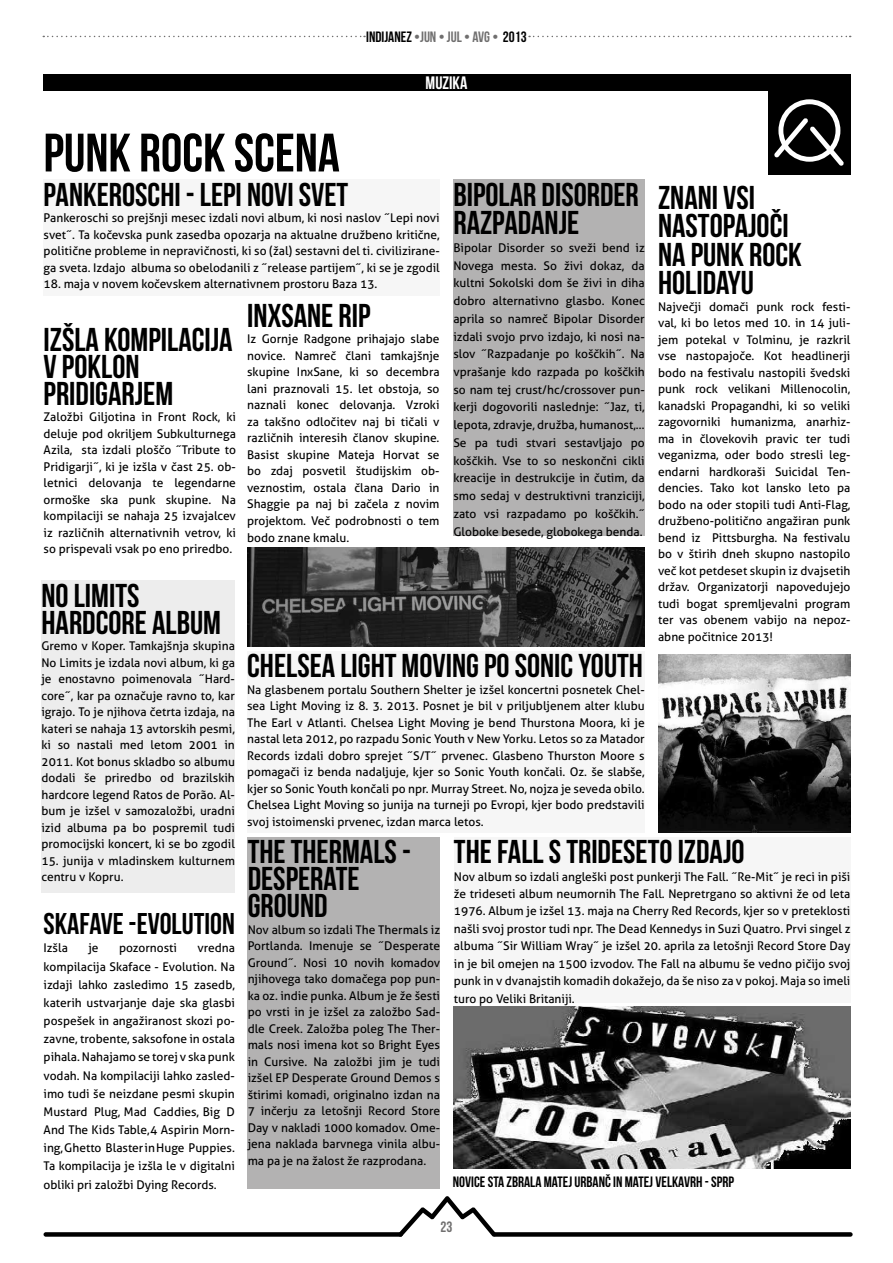
<style>
.page{position:relative;width:893px;height:1263px;background:#fff}
.page>*{position:absolute;margin:0;border:0;box-sizing:border-box;transform-origin:0 0}
.t1{font:54px "Bebas Neue";color:#000}
.t2{font:33px/27px "Bebas Neue";color:#000}
.t3{font:30px "Bebas Neue";color:#000}
.t4{font:18px "Bebas Neue";color:#fff}
.t5{font:15px "Bebas Neue";color:#000}
.t6{font:15px "Bebas Neue";color:#706f6f}
.t7{font:12px/16.5px "Aller";color:#000;text-align:justify}
.s1{color:#706f6f}
</style>
<div class="page">
<svg style="left:43px;top:36px;width:322px;height:1px"></svg>
<svg style="left:529px;top:36px;width:322px;height:1px"></svg>
<svg style="left:400px;top:1196px;width:95px;height:41px"></svg>
<div style="left:44px;top:1232px;width:359px;height:5px;background:#000;border-radius:2px"></div>
<div style="left:493px;top:1232px;width:360px;height:5px;background:#000;border-radius:2px"></div>
<div style="left:43px;top:74px;width:807px;height:17px;background:#000"></div>
<div style="left:767px;top:91px;width:83px;height:83px;background:#000"></div>
<svg style="left:774px;top:99px;width:70px;height:67px"></svg>
<img style="left:454px;top:1006px;width:396px;height:162px">
<div style="left:41px;top:580px;width:194px;height:312px;background:#ededed"></div>
<div style="left:453px;top:179px;width:192px;height:357px;background:#b3b2b2"></div>
<div style="left:248px;top:837px;width:192px;height:351px;background:#b3b2b2"></div>
<div style="left:44px;top:179px;width:396px;height:117px;background:#f6f6f6"></div>
<div style="left:454px;top:837px;width:396px;height:165px;background:#f6f6f6"></div>
<div style="left:247px;top:651px;width:398px;height:181px;background:#f6f6f6"></div>
<img style="left:247px;top:547px;width:398px;height:99px">
<img style="left:658px;top:655px;width:192px;height:177px">
<p class="t5" style="left:366px;top:29px;width:162px">INDIJANEZ <span class="s1">•JUN • JUL • AVG •</span> 2013</p>
<h1 class="t1" style="left:44px;top:123px;width:298px">PUNK ROCK SCENA</h1>
<h3 class="t4" style="left:426px;top:73px;width:43px">MUZIKA</h3>
<h2 class="t2" style="left:44px;top:181px;width:306px">PANKEROSCHI - LEPI NOVI SVET</h2>
<p class="t7" style="left:44px;top:210px;width:398px">Pankeroschi so prejšnji mesec izdali novi album, ki nosi naslov ˝Lepi novi svet˝. Ta kočevska punk zasedba opozarja na aktualne družbeno kritične, politične probleme in nepravičnosti, ki so (žal) sestavni del ti. civilizirane&shy;ga sveta. Izdajo albuma so obelodanili z ˝release partijem˝, ki se je zgodil</p>
<p class="t7" style="left:44px;top:276px;width:335px">18. maja v novem kočevskem alternativnem prostoru Baza 13.</p>
<h2 class="t2" style="left:453px;top:180px;width:187px;line-height:28.2px">BIPOLAR DISORDER<br>RAZPADANJE</h2>
<p class="t7" style="left:453px;top:239px;width:193px;line-height:17.7px">Bipolar Disorder so sveži bend iz Novega mesta. So živi dokaz, da kultni Sokolski dom še živi in diha dobro alternativno glasbo. Konec aprila so namreč Bipolar Disorder izdali svojo prvo izdajo, ki nosi na&shy;slov ˝Razpadanje po koščkih˝. Na vprašanje kdo razpada po koščkih so nam tej crust/hc/crossover pun&shy;kerji dogovorili naslednje: ˝Jaz, ti, lepota, zdravje, družba, humanost,… Se pa tudi stvari sestavljajo po koščkih. Vse to so neskončni cikli kreacije in destrukcije in čutim, da smo sedaj v destruktivni tranziciji, zato vsi razpadamo po koščkih.˝ Globoke besede, globokega benda.</p>
<h2 class="t2" style="left:658px;top:183px;width:145px;line-height:28.5px">ZNANI VSI<br>NASTOPAJOČI<br>NA PUNK ROCK<br>HOLIDAYU</h2>
<p class="t7" style="left:658px;top:298px;width:194px">Največji domači punk rock festi&shy;val, ki bo letos med 10. in 14 juli&shy;jem potekal v Tolminu, je razkril vse nastopajoče. Kot headlinerji bodo na festivalu nastopili švedski punk rock velikani Millenocolin, kanadski Propagandhi, ki so veliki zagovorniki humanizma, anarhiz&shy;ma in človekovih pravic ter tudi veganizma, oder bodo stresli leg&shy;endarni hardkoraši Suicidal Ten&shy;dencies. Tako kot lansko leto pa bodo na oder stopili tudi Anti-Flag, družbeno-politično angažiran punk bend iz Pittsburgha. Na festivalu bo v štirih dneh skupno nastopilo več kot petdeset skupin iz dvajsetih držav. Organizatorji napovedujejo tudi bogat spremljevalni program ter vas obenem vabijo na nepoz&shy;abne počitnice 2013!</p>
<h2 class="t2" style="left:247px;top:302px;width:125px">INXSANE RIP</h2>
<p class="t7" style="left:247px;top:331px;width:194px">Iz Gornje Radgone prihajajo slabe novice. Namreč člani tamkajšnje skupine InxSane, ki so decembra lani praznovali 15. let obstoja, so naznali konec delovanja. Vzroki za takšno odločitev naj bi tičali v različnih interesih članov skupine.<br>Basist skupine Mateja Horvat se bo zdaj posvetil študijskim ob&shy;veznostim, ostala člana Dario in Shaggie pa naj bi začela z novim projektom. Več podrobnosti o tem bodo znane kmalu.</p>
<h2 class="t2" style="left:44px;top:325px;width:191px">IZŠLA KOMPILACIJA<br>V POKLON<br>PRIDIGARJEM</h2>
<p class="t7" style="left:44px;top:409px;width:194px">Založbi Giljotina in Front Rock, ki deluje pod okriljem Subkulturnega Azila, sta izdali ploščo ˝Tribute to Pridigarji˝, ki je izšla v čast 25. ob&shy;letnici delovanja te legendarne ormoške ska punk skupine. Na kompilaciji se nahaja 25 izvajalcev iz različnih alternativnih vetrov, ki so prispevali vsak po eno priredbo.</p>
<h2 class="t2" style="left:41px;top:581px;width:181px">NO LIMITS<br>HARDCORE ALBUM</h2>
<p class="t7" style="left:41px;top:637px;width:195px">Gremo v Koper. Tamkajšnja skupina No Limits je izdala novi album, ki ga je enostavno poimenovala ˝Hard&shy;core˝, kar pa označuje ravno to, kar igrajo. To je njihova četrta izdaja, na kateri se nahaja 13 avtorskih pesmi, ki so nastali med letom 2001 in 2011. Kot bonus skladbo so albumu dodali še priredbo od brazilskih hardcore legend Ratos de Porão. Al&shy;bum je izšel v samozaložbi, uradni izid albuma pa bo pospremil tudi promocijski koncert, ki se bo zgodil</p>
<p class="t7" style="left:41px;top:852px;width:195px">15. junija v mladinskem kulturnem centru v Kopru.</p>
<h2 class="t2" style="left:247px;top:652px;width:397px">CHELSEA LIGHT MOVING PO SONIC YOUTH</h2>
<p class="t7" style="left:247px;top:681px;width:399px">Na glasbenem portalu Southern Shelter je izšel koncertni posnetek Chel&shy;sea Light Moving iz 8. 3. 2013. Posnet je bil v priljubljenem alter klubu The Earl v Atlanti. Chelsea Light Moving je bend Thurstona Moora, ki je nastal leta 2012, po razpadu Sonic Youth v New Yorku. Letos so za Matador Records izdali dobro sprejet ˝S/T˝ prvenec. Glasbeno Thurston Moore s pomagači iz benda nadaljuje, kjer so Sonic Youth končali. Oz. še slabše, kjer so Sonic Youth končali po npr. Murray Street. No, nojza je seveda obilo.<br>Chelsea Light Moving so junija na turneji po Evropi, kjer bodo predstavili svoj istoimenski prvenec, izdan marca letos.</p>
<h2 class="t2" style="left:248px;top:838px;width:165px">THE THERMALS -<br>DESPERATE<br>GROUND</h2>
<p class="t7" style="left:248px;top:921px;width:194px">Nov album so izdali The Thermals iz Portlanda. Imenuje se ˝Desperate Ground˝. Nosi 10 novih komadov njihovega tako domačega pop pun&shy;ka oz. indie punka. Album je že šesti po vrsti in je izšel za založbo Sad&shy;dle Creek. Založba poleg The Ther&shy;mals nosi imena kot so Bright Eyes in Cursive. Na založbi jim je tudi izšel EP Desperate Ground Demos s štirimi komadi, originalno izdan na 7 inčerju za letošnji Record Store Day v nakladi 1000 komadov. Ome&shy;jena naklada barvnega vinila albu&shy;ma pa je na žalost že razprodana.</p>
<h2 class="t2" style="left:454px;top:838px;width:292px">THE FALL S TRIDESETO IZDAJO</h2>
<p class="t7" style="left:454px;top:867px;width:398px;line-height:17.4px">Nov album so izdali angleški post punkerji The Fall. ˝Re-Mit˝ je reci in piši že trideseti album neumornih The Fall. Nepretrgano so aktivni že od leta 1976. Album je izšel 13. maja na Cherry Red Records, kjer so v preteklosti našli svoj prostor tudi npr. The Dead Kennedys in Suzi Quatro. Prvi singel z albuma ˝Sir William Wray˝ je izšel 20. aprila za letošnji Record Store Day in je bil omejen na 1500 izvodov. The Fall na albumu še vedno pičijo svoj punk in v dvanajstih komadih dokažejo, da še niso za v pokoj. Maja so imeli turo po Veliki Britaniji.</p>
<h3 class="t3" style="left:44px;top:907px;width:193px">SKAFAVE -EVOLUTION</h3>
<p class="t7" style="left:44px;top:940px;width:26px">Izšla</p>
<p class="t7" style="left:88px;top:940px;width:12px">je</p>
<p class="t7" style="left:119px;top:940px;width:59px">pozornosti</p>
<p class="t7" style="left:44px;top:939px;width:193px;line-height:18.1px;text-indent:154px">vredna kompilacija Skaface - Evolution. Na izdaji lahko zasledimo 15 zasedb, katerih ustvarjanje daje ska glasbi pospešek in angažiranost skozi po&shy;zavne, trobente, saksofone in ostala pihala. Nahajamo se torej v ska punk vodah. Na kompilaciji lahko zasled&shy;imo tudi še neizdane pesmi skupin Mustard Plug, Mad Caddies, Big D And The Kids Table, 4 Aspirin Morn&shy;ing, Ghetto Blaster in Huge Puppies.<br>Ta kompilacija je izšla le v digitalni obliki pri založbi Dying Records.</p>
<p class="t5" style="left:453px;top:1173px;width:283px">NOVICE STA ZBRALA MATEJ URBANČ IN MATEJ VELKAVRH - SPRP</p>
<p class="t6" style="left:441px;top:1218px;width:13px">23</p>
</div>
